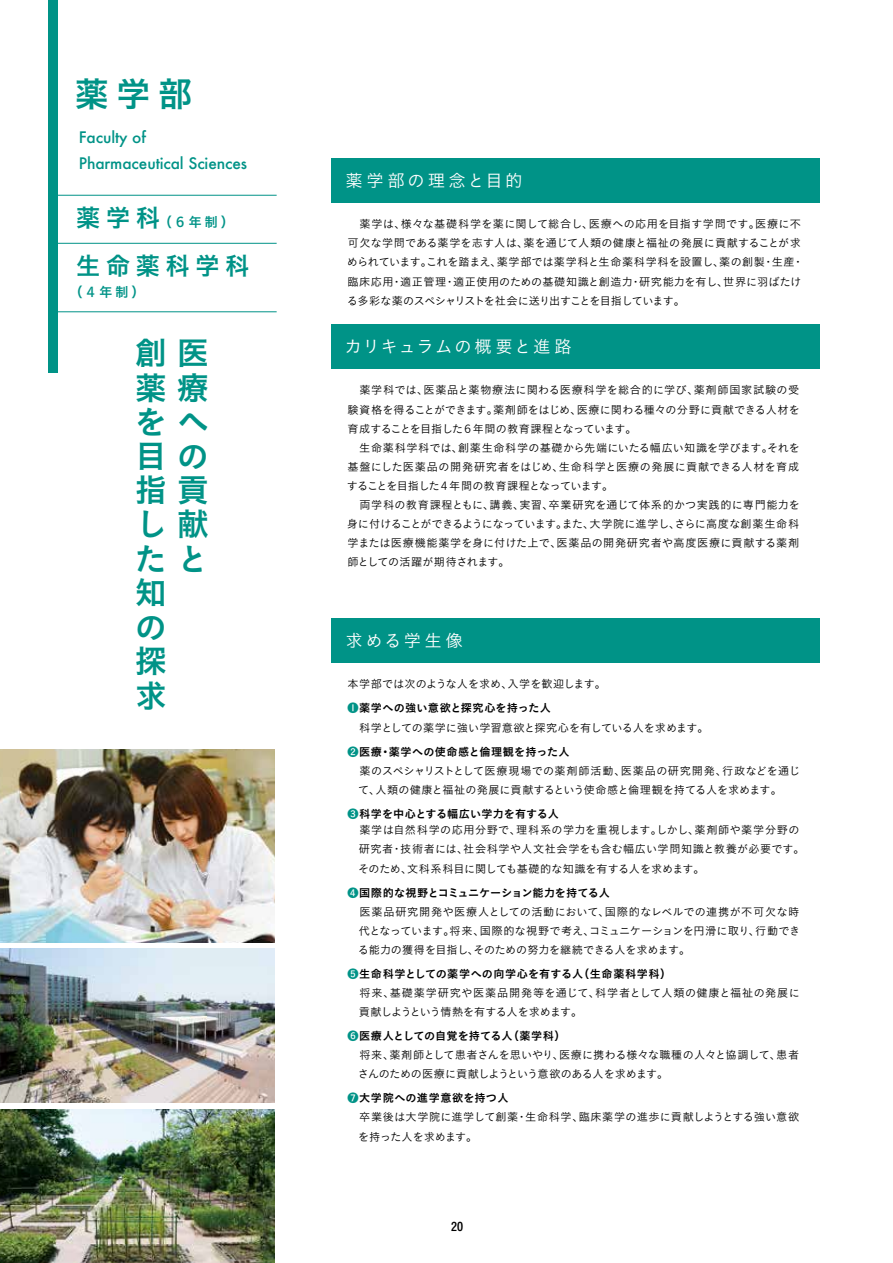
<style>
.page{position:relative;width:893px;height:1263px;background:#fff}
.page>*{position:absolute;margin:0;border:0;box-sizing:border-box;transform-origin:0 0}
.t1{font:34.8px "Koburina Go Std W6";color:#009387}
.t2{font:32.25px/34.2px "Koburina Go Std W6";color:#009387}
.t3{font:24.75px "Koburina Go Std W6";letter-spacing:.2em;color:#009387}
.t4{font:17.4px "Koburina Go Std W3";letter-spacing:.085em;color:#fff}
.t5{font:17.4px "Koburina Go Std W3";letter-spacing:.165em;color:#fff}
.t6{font:17.4px "Koburina Go Std W3";letter-spacing:.13em;color:#fff}
.t7{font:500 15.45px/25.5px "Futura";letter-spacing:-.005em;color:#009387}
.t8{font:13.5px "Koburina Go Std W6";letter-spacing:.15em;color:#009387}
.t9{font:12px "Koburina Go Std W6";color:#000}
.t10{font:11.1px/19px "Koburina Go Std W3";letter-spacing:.005em;color:#000}
.t11{font:11.1px "Koburina Go Std W6";letter-spacing:.01em;color:#000}
.t12{font:11.1px/19px "Koburina Go Std W3";letter-spacing:-.02em;color:#000}
.t13{font:11.1px "Koburina Go Std W6";letter-spacing:.045em;color:#000}
.t14{font:11.1px "Koburina Go Std W3";letter-spacing:-.015em;color:#000}
.t15{font:11.1px "Koburina Go Std W6";letter-spacing:-.01em;color:#000}
.s1{font-size:24.75px}
.s2{color:#009387}
</style>
<div class="page">
<div style="left:331px;top:158px;width:489px;height:45px;background:#009387"></div>
<div style="left:331px;top:324px;width:489px;height:45px;background:#009387"></div>
<div style="left:331px;top:618px;width:489px;height:45px;background:#009387"></div>
<img style="left:0;top:949px;width:274px;height:154px">
<img style="left:0;top:1109px;width:274px;height:154px">
<img style="left:0;top:749px;width:274px;height:193px">
<div style="left:48px;top:0;width:10px;height:373px;background:#009387"></div>
<hr style="left:51px;top:195px;width:226px;height:1px;background:#009387">
<hr style="left:51px;top:243px;width:226px;height:1px;background:#009387">
<hr style="left:51px;top:311px;width:226px;height:1px;background:#009387">
<h1 class="t1" style="left:74px;top:67px;width:120px">薬学部</h1>
<h3 class="t7" style="left:79px;top:125px;width:170px">Faculty of<br>Pharmaceutical Sciences</h3>
<p class="t8" style="left:76px;top:212px;width:160px"><span class="s1">薬学科</span>（６年制）</p>
<h3 class="t3" style="left:76px;top:247px;width:175px">生命薬科学科</h3>
<p class="t8" style="left:69px;top:281px;width:77px">（４年制）</p>
<h2 class="t2" style="left:135px;top:337px;width:75px">創医薬療をヘ目<br>指貢し献たと知<br>の<br>探<br>求</h2>
<h2 class="t2" style="left:177px;top:440px;width:31px">の</h2>
<h3 class="t5" style="left:346px;top:167px;width:178px">薬学部の理念と目的</h3>
<p class="t10" style="left:347px;top:214px;width:459px">　薬学は、様々な基礎科学を薬に関して総合し、医療への応用を目指す学問です。医療に不可欠な学問である薬学を志す人は、薬を通じて人類の健康と福祉の発展に貢献することが求められています。これを踏まえ、薬学部では薬学科と生命薬科学科を設置し、薬の創製・生産・臨床応用・適正管理・適正使用のための基礎知識と創造力・研究能力を有し、世界に羽ばたける多彩な薬のスペシャリストを社会に送り出すことを目指しています。</p>
<h3 class="t4" style="left:345px;top:333px;width:228px">カリキュラムの概要と進路</h3>
<p class="t10" style="left:347px;top:381px;width:454px">　薬学科では、医薬品と薬物療法に関わる医療科学を総合的に学び、薬剤師国家試験の受験資格を得ることができます。薬剤師をはじめ、医療に関わる種々の分野に貢献できる人材を育成することを目指した６年間の教育課程となっています。<br>　生命薬科学科では、創薬生命科学の基礎から先端にいたる幅広い知識を学びます。それを基盤にした医薬品の開発研究者をはじめ、生命科学と医療の発展に貢献できる人材を育成することを目指した４年間の教育課程となっています。<br>　両学科の教育課程ともに、講義、実習、卒業研究を通じて体系的かつ実践的に専門能力を身に付けることができるようになっています。また、大学院に進学し、さらに高度な創薬生命科学または医療機能薬学を身に付けた上で、医薬品の開発研究者や高度医療に貢献する薬剤師としての活躍が期待されます。</p>
<h3 class="t6" style="left:346px;top:627px;width:119px">求める学生像</h3>
<p class="t10" style="left:347px;top:675px;width:260px">本学部では次のような人を求め、入学を歓迎します。</p>
<p class="t11" style="left:347px;top:700px;width:205px"><span class="s2">❶</span>薬学への強い意欲と探究心を持った人</p>
<p class="t14" style="left:347px;top:719px;width:363px">　科学としての薬学に強い学習意欲と探究心を有している人を求めます。</p>
<p class="t11" style="left:347px;top:743px;width:223px"><span class="s2">❷</span>医療・薬学への使命感と倫理観を持った人</p>
<p class="t10" style="left:358px;top:761px;width:443px;text-indent:-11px">　薬のスペシャリストとして医療現場での薬剤師活動、医薬品の研究開発、行政などを通じて、人類の健康と福祉の発展に貢献するという使命感と倫理観を持てる人を求めます。</p>
<p class="t11" style="left:347px;top:805px;width:213px"><span class="s2">❸</span>科学を中心とする幅広い学力を有する人</p>
<p class="t10" style="left:358px;top:820px;width:448px;text-indent:-11px">　薬学は自然科学の応用分野で、理科系の学力を重視します。しかし、薬剤師や薬学分野の研究者・技術者には、社会科学や人文社会学をも含む幅広い学問知識と教養が必要です。そのため、文科系科目に関しても基礎的な知識を有する人を求めます。</p>
<p class="t15" style="left:347px;top:884px;width:264px"><span class="s2">❹</span>国際的な視野とコミュニケーション能力を持てる人</p>
<p class="t10" style="left:358px;top:902px;width:444px;text-align:justify;text-indent:-10px">　医薬品研究開発や医療人としての活動において、国際的なレベルでの連携が不可欠な時代となっています。将来、国際的な視野で考え、コミュニケーションを円滑に取り、行動できる能力の獲得を目指し、そのための努力を継続できる人を求めます。</p>
<p class="t13" style="left:347px;top:965px;width:325px"><span class="s2">❺</span>生命科学としての薬学への向学心を有する人（生命薬科学科）</p>
<p class="t10" style="left:359px;top:983px;width:443px;text-indent:-11px">　将来、基礎薬学研究や医薬品開発等を通じて、科学者として人類の健康と福祉の発展に貢献しようという情熱を有する人を求めます。</p>
<p class="t11" style="left:347px;top:1027px;width:220px"><span class="s2">❻</span>医療人としての自覚を持てる人（薬学科）</p>
<p class="t12" style="left:358px;top:1045px;width:443px;text-indent:-10px">　将来、薬剤師として患者さんを思いやり、医療に携わる様々な職種の人々と協調して、患者さんのための医療に貢献しようという意欲のある人を求めます。</p>
<p class="t13" style="left:347px;top:1089px;width:163px"><span class="s2">❼</span>大学院への進学意欲を持つ人</p>
<p class="t10" style="left:358px;top:1107px;width:443px;text-indent:-11px">　卒業後は大学院に進学して創薬・生命科学、臨床薬学の進歩に貢献しようとする強い意欲を持った人を求めます。</p>
<p class="t9" style="left:451px;top:1217px;width:13px">20</p>
</div>
